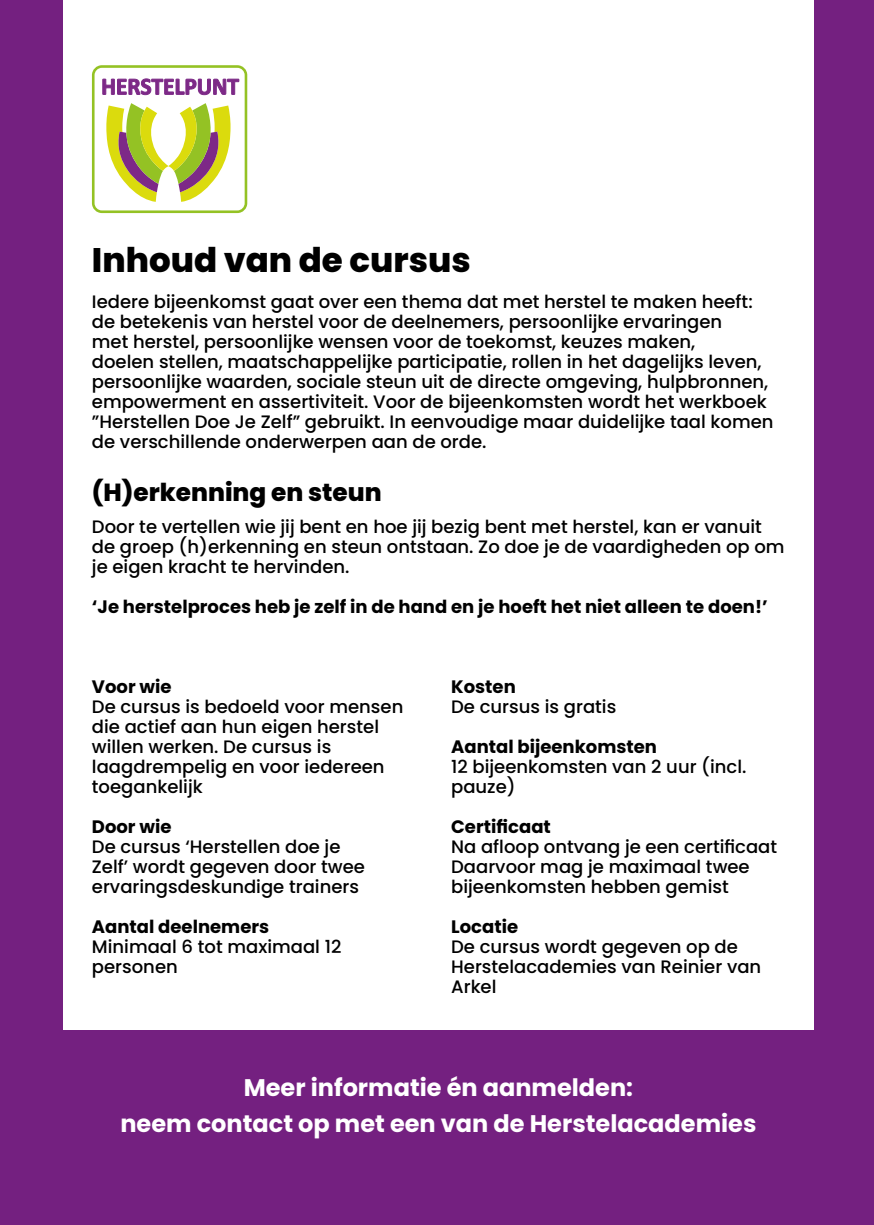
<style>
.page{position:relative;width:874px;height:1225px;background:#fff}
.page>*{position:absolute;margin:0;border:0;box-sizing:border-box;transform-origin:0 0}
.t1{font:800 34px "Poppins";color:#000}
.t2{font:800 24.8px "Poppins";color:#000}
.t3{font:700 24px "Poppins";color:#fff}
.t4{font:500 18px/20px "Poppins";color:#000}
.t5{font:700 18px "Poppins";color:#000}
</style>
<div class="page">
<div style="left:0;top:0;width:873px;height:1225px;background:#742080"></div>
<div style="left:63px;top:0;width:750px;height:1029px;background:#fff"></div>
<svg style="left:92px;top:65px;width:155px;height:148px"></svg>
<p class="t1" style="left:92px;top:240px;width:380px">Inhoud van de cursus</p>
<p class="t4" style="left:92px;top:292px;width:682px">Iedere bijeenkomst gaat over een thema dat met herstel te maken heeft: de betekenis van herstel voor de deelnemers, persoonlijke ervaringen<br>met herstel, persoonlijke wensen voor de toekomst, keuzes maken,<br>doelen stellen, maatschappelijke participatie, rollen in het dagelijks leven, persoonlijke waarden, sociale steun uit de directe omgeving, hulpbronnen, empowerment en assertiviteit. Voor de bijeenkomsten wordt het werkboek ”Herstellen Doe Je Zelf” gebruikt. In eenvoudige maar duidelijke taal komen de verschillende onderwerpen aan de orde.</p>
<p class="t2" style="left:92px;top:478px;width:291px">(H)erkenning en steun</p>
<p class="t4" style="left:92px;top:516px;width:694px">Door te vertellen wie jij bent en hoe jij bezig bent met herstel, kan er vanuit de groep (h)erkenning en steun ontstaan. Zo doe je de vaardigheden op om je eigen kracht te hervinden.</p>
<p class="t5" style="left:92px;top:596px;width:677px">‘Je herstelproces heb je zelf in de hand en je hoeft het niet alleen te doen!’</p>
<p class="t5" style="left:92px;top:676px;width:81px">Voor wie</p>
<p class="t4" style="left:92px;top:696px;width:313px">De cursus is bedoeld voor mensen die actief aan hun eigen herstel willen werken. De cursus is laagdrempelig en voor iedereen toegankelijk</p>
<p class="t5" style="left:92px;top:816px;width:81px">Door wie</p>
<p class="t4" style="left:92px;top:836px;width:274px">De cursus ‘Herstellen doe je<br>Zelf’ wordt gegeven door twee ervaringsdeskundige trainers</p>
<p class="t5" style="left:92px;top:916px;width:179px">Aantal deelnemers</p>
<p class="t4" style="left:92px;top:936px;width:251px">Minimaal 6 tot maximaal 12 personen</p>
<p class="t5" style="left:451px;top:676px;width:66px">Kosten</p>
<p class="t4" style="left:451px;top:696px;width:166px">De cursus is gratis</p>
<p class="t5" style="left:451px;top:736px;width:207px">Aantal bijeenkomsten</p>
<p class="t4" style="left:451px;top:756px;width:297px">12 bijeenkomsten van 2 uur (incl. pauze)</p>
<p class="t5" style="left:451px;top:816px;width:101px">Certificaat</p>
<p class="t4" style="left:451px;top:836px;width:327px">Na afloop ontvang je een certificaat</p>
<p class="t4" style="left:451px;top:856px;width:300px">Daarvoor mag je maximaal twee bijeenkomsten hebben gemist</p>
<p class="t5" style="left:451px;top:916px;width:68px">Locatie</p>
<p class="t4" style="left:451px;top:936px;width:311px">De cursus wordt gegeven op de<br>Herstelacademies van Reinier van<br>Arkel</p>
<p class="t3" style="left:243px;top:1073px;width:390px">Meer informatie én aanmelden:</p>
<p class="t3" style="left:120px;top:1109px;width:637px">neem contact op met een van de Herstelacademies</p>
</div>
